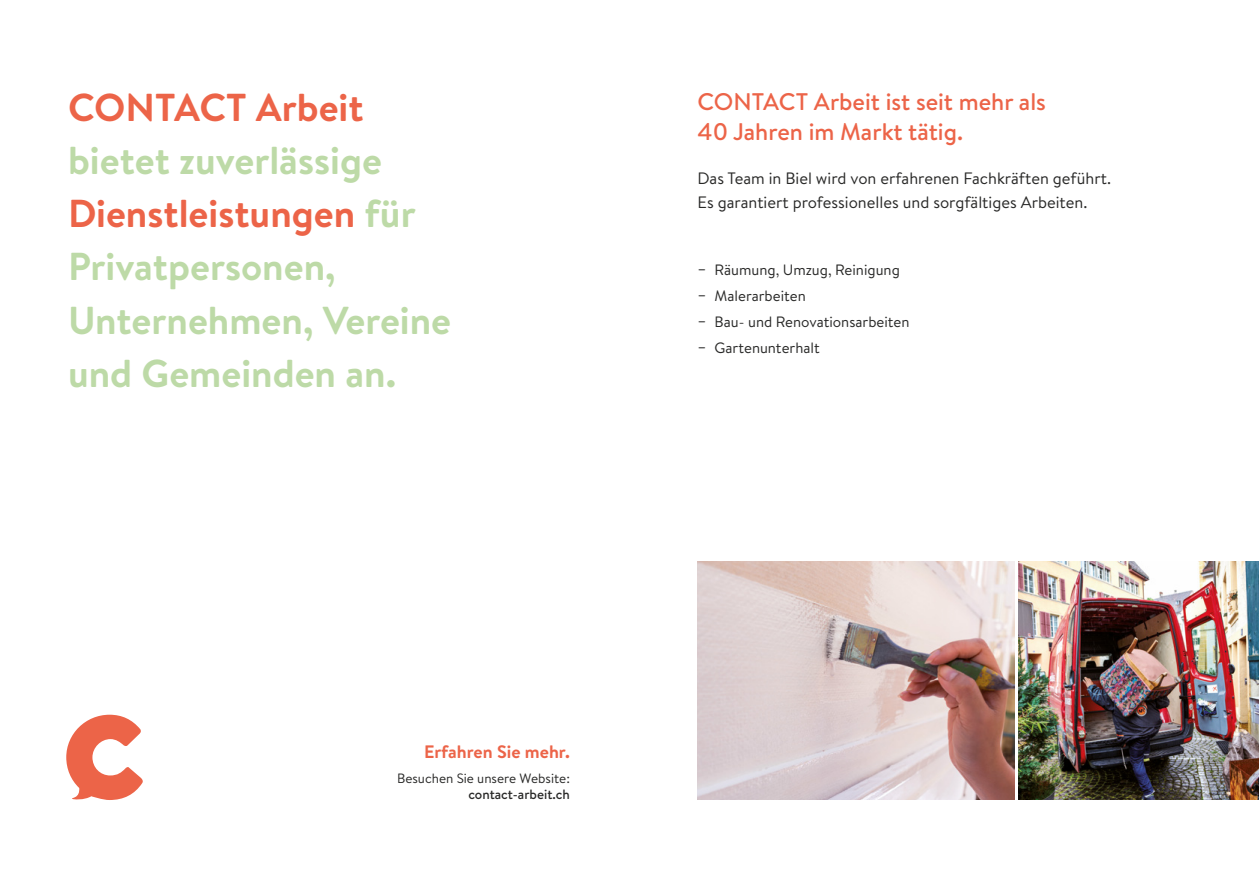
<style>
.page{position:relative;width:1259px;height:893px;background:#fff}
.page>*{position:absolute;margin:0;border:0;box-sizing:border-box;transform-origin:0 0}
.t1{font:700 38.85px/53.2px "Brandon Text";color:#bddaa7}
.t2{font:700 38.85px "Brandon Text";color:#ec6448}
.t3{font:500 24px/30px "Brandon Text";color:#ec6448}
.t4{font:700 18px "Brandon Text";color:#ec6448}
.t5{font:16.5px/24px "Brandon Text";color:#282827}
.t6{font:15px/25.8px "Brandon Text";color:#282827}
.t7{font:13.5px "Brandon Text";color:#282827}
.t8{font:500 13.5px "Brandon Text";color:#282827}
.s1{color:#ec6448}
</style>
<div class="page">
<img style="left:1018px;top:562px;width:241px;height:237px">
<img style="left:697px;top:562px;width:317px;height:237px">
<svg style="left:66px;top:715px;width:77px;height:85px"></svg>
<h1 class="t2" style="left:68px;top:80px;width:297px">CONTACT Arbeit</h1>
<h1 class="t1" style="left:68px;top:133px;width:384px">bietet zuverlässige<br><span class="s1">Dienstleistungen</span> für<br>Privatpersonen,<br>Unternehmen, Vereine und Gemeinden an.</h1>
<h2 class="t3" style="left:697px;top:87px;width:350px">CONTACT Arbeit ist seit mehr als<br>40 Jahren im Markt tätig.</h2>
<p class="t5" style="left:697px;top:166px;width:415px">Das Team in Biel wird von erfahrenen Fachkräften geführt.<br>Es garantiert professionelles und sorgfältiges Arbeiten.</p>
<p class="t6" style="left:697px;top:257px;width:213px">− Räumung, Umzug, Reinigung − Malerarbeiten<br>− Bau- und Renovationsarbeiten − Gartenunterhalt</p>
<p class="t4" style="left:424px;top:739px;width:147px">Erfahren Sie mehr.</p>
<p class="t7" style="left:397px;top:769px;width:174px">Besuchen Sie unsere Website:</p>
<p class="t8" style="left:468px;top:785px;width:103px">contact-arbeit.ch</p>
</div>
